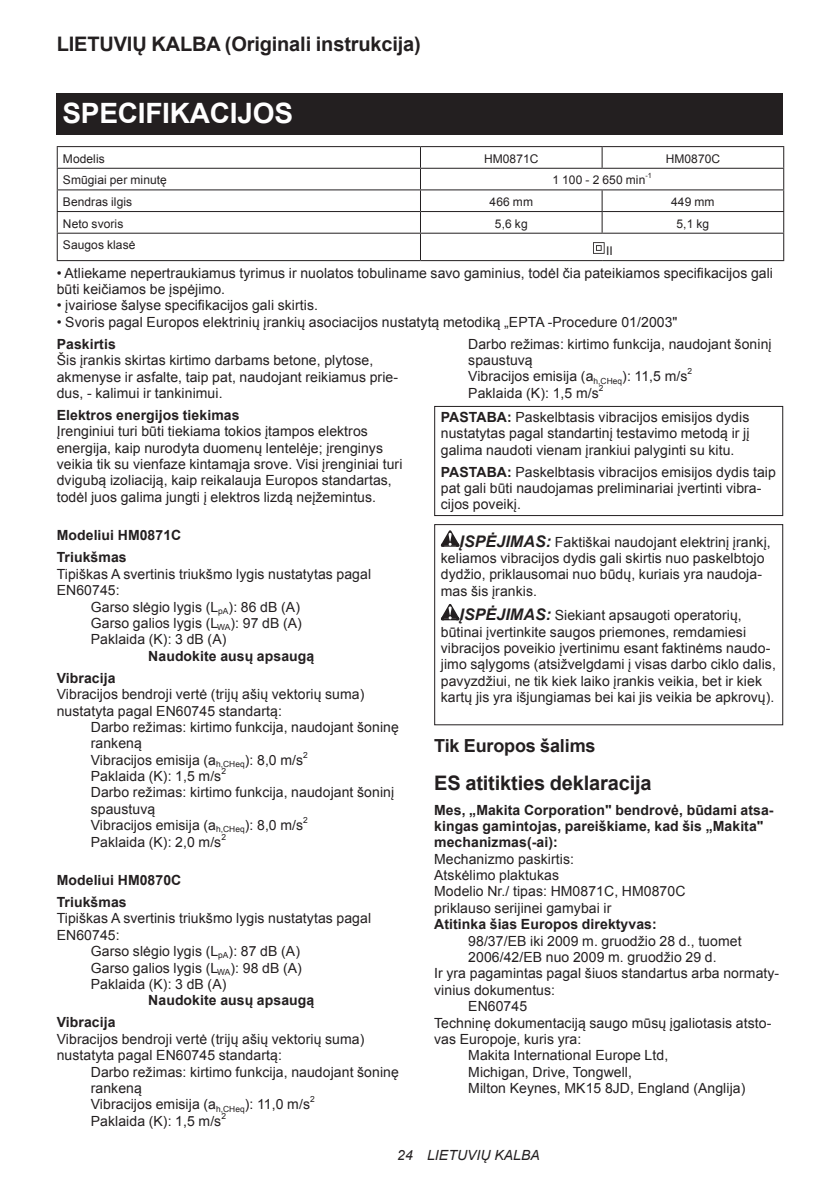
<style>
.page{position:relative;width:840px;height:1191px;background:#fff}
.page>*{position:absolute;margin:0;border:0;box-sizing:border-box;transform-origin:0 0}
.t1{font:700 28px "Arial";letter-spacing:-.01em;color:#fff}
.t2{font:700 20px "Arial";letter-spacing:-.01em;color:#231f20}
.t3{font:700 18px "Arial";letter-spacing:-.01em;color:#231f20}
.t4{font:14px/16.4px "Arial";letter-spacing:.005em;color:#231f20}
.t5{font:700 14px/22px "Arial";letter-spacing:.005em;color:#231f20}
.t6{font:italic 14px "Arial";letter-spacing:.005em;color:#231f20}
.t7{font:12px "Arial";letter-spacing:.005em;color:#231f20}
.t8{font:8.4px "Arial";color:#231f20}
.t9{font:7.2px "Arial";color:#231f20}
.s1{font-weight:700}
.s2{font-weight:700;font-style:italic;font-size:16px}
</style>
<div class="page">
<div style="left:57px;top:94px;width:725px;height:41px;background:#231f20"></div>
<hr style="left:57px;top:146px;width:363px;height:1px;background:#231f20">
<hr style="left:420px;top:146px;width:181px;height:1px;background:#231f20">
<hr style="left:601px;top:146px;width:182px;height:1px;background:#231f20">
<svg style="left:601px;top:147px;width:1px;height:21px"></svg>
<hr style="left:57px;top:168px;width:363px;height:1px;background:#231f20">
<hr style="left:420px;top:168px;width:181px;height:1px;background:#231f20">
<hr style="left:601px;top:168px;width:182px;height:1px;background:#231f20">
<hr style="left:57px;top:189px;width:363px;height:1px;background:#231f20">
<hr style="left:420px;top:189px;width:181px;height:1px;background:#231f20">
<hr style="left:601px;top:189px;width:182px;height:1px;background:#231f20">
<hr style="left:57px;top:211px;width:363px;height:1px;background:#231f20">
<hr style="left:420px;top:211px;width:181px;height:1px;background:#231f20">
<hr style="left:601px;top:211px;width:182px;height:1px;background:#231f20">
<svg style="left:601px;top:190px;width:1px;height:43px"></svg>
<hr style="left:57px;top:233px;width:363px;height:1px;background:#231f20">
<svg style="left:57px;top:147px;width:1px;height:113px"></svg>
<hr style="left:420px;top:233px;width:181px;height:1px;background:#231f20">
<svg style="left:420px;top:147px;width:1px;height:113px"></svg>
<hr style="left:601px;top:233px;width:182px;height:1px;background:#231f20">
<hr style="left:57px;top:260px;width:363px;height:1px;background:#231f20">
<hr style="left:420px;top:260px;width:181px;height:1px;background:#231f20">
<hr style="left:601px;top:260px;width:182px;height:1px;background:#231f20">
<svg style="left:593px;top:242px;width:11px;height:12px"></svg>
<div style="left:434px;top:406px;width:348px;height:110px;border:1px solid #231f20"></div>
<svg style="left:440px;top:530px;width:19px;height:17px"></svg>
<svg style="left:440px;top:604px;width:19px;height:16px"></svg>
<div style="left:434px;top:524px;width:348px;height:201px;border:1px solid #231f20"></div>
<h2 class="t2" style="left:57px;top:31px;width:365px">LIETUVIŲ KALBA (Originali instrukcija)</h2>
<h1 class="t1" style="left:62px;top:95px;width:232px">SPECIFIKACIJOS</h1>
<p class="t7" style="left:63px;top:150px;width:43px">Modelis</p>
<p class="t7" style="left:484px;top:150px;width:56px">HM0871C</p>
<p class="t7" style="left:665px;top:150px;width:56px">HM0870C</p>
<p class="t7" style="left:63px;top:172px;width:105px">Smūgiai per minutę</p>
<p class="t7" style="left:552px;top:172px;width:94px">1 100 - 2 650 min</p>
<p class="t9" style="left:645px;top:171px;width:8px">-1</p>
<p class="t7" style="left:63px;top:194px;width:71px">Bendras ilgis</p>
<p class="t7" style="left:489px;top:194px;width:45px">466 mm</p>
<p class="t7" style="left:670px;top:194px;width:45px">449 mm</p>
<p class="t7" style="left:63px;top:215px;width:62px">Neto svoris</p>
<p class="t7" style="left:494px;top:215px;width:34px">5,6 kg</p>
<p class="t7" style="left:676px;top:215px;width:34px">5,1 kg</p>
<p class="t7" style="left:63px;top:237px;width:74px">Saugos klasė</p>
<p class="t7" style="left:605px;top:243px;width:8px">II</p>
<p class="t4" style="left:57px;top:264px;width:717px">• Atliekame nepertraukiamus tyrimus ir nuolatos tobuliname savo gaminius, todėl čia pateikiamos specifikacijos gali būti keičiamos be įspėjimo.</p>
<p class="t4" style="left:57px;top:297px;width:263px">• įvairiose šalyse specifikacijos gali skirtis.</p>
<p class="t4" style="left:57px;top:314px;width:622px">• Svoris pagal Europos elektrinių įrankių asociacijos nustatytą metodiką „EPTA -Procedure 01/2003"</p>
<p class="t5" style="left:57px;top:333px;width:61px">Paskirtis</p>
<p class="t4" style="left:57px;top:352px;width:342px">Šis įrankis skirtas kirtimo darbams betone, plytose, akmenyse ir asfalte, taip pat, naudojant reikiamus prie&shy;dus, - kalimui ir tankinimui.</p>
<p class="t5" style="left:57px;top:404px;width:184px">Elektros energijos tiekimas</p>
<p class="t4" style="left:57px;top:423px;width:347px">Įrenginiui turi būti tiekiama tokios įtampos elektros energija, kaip nurodyta duomenų lentelėje; įrenginys veikia tik su vienfaze kintamąja srove. Visi įrenginiai turi dvigubą izoliaciją, kaip reikalauja Europos standartas, todėl juos galima jungti į elektros lizdą neįžemintus.</p>
<p class="t5" style="left:57px;top:525px;width:126px">Modeliui HM0871C<br>Triukšmas</p>
<p class="t4" style="left:57px;top:566px;width:316px">Tipiškas A svertinis triukšmo lygis nustatytas pagal</p>
<p class="t4" style="left:57px;top:582px;width:64px">EN60745:</p>
<p class="t4" style="left:91px;top:598px;width:210px">Garso slėgio lygis (L<sub>pA</sub>): 86 dB (A)</p>
<p class="t4" style="left:91px;top:615px;width:212px">Garso galios lygis (L<sub>WA</sub>): 97 dB (A)</p>
<p class="t4" style="left:91px;top:631px;width:137px">Paklaida (K): 3 dB (A)</p>
<p class="t5" style="left:148px;top:645px;width:167px">Naudokite ausų apsaugą</p>
<p class="t5" style="left:57px;top:667px;width:60px">Vibracija</p>
<p class="t4" style="left:57px;top:686px;width:309px">Vibracijos bendroji vertė (trijų ašių vektorių suma) nustatyta pagal EN60745 standartą:</p>
<p class="t4" style="left:91px;top:719px;width:309px">Darbo režimas: kirtimo funkcija, naudojant šoninę rankeną<br>Vibracijos emisija (a<sub>h,CHeq</sub>): 8,0 m/s</p>
<p class="t4" style="left:468px;top:336px;width:305px">Darbo režimas: kirtimo funkcija, naudojant šoninį spaustuvą<br>Vibracijos emisija (a<sub>h,CHeq</sub>): 11,5 m/s</p>
<p class="t8" style="left:687px;top:366px;width:6px">2</p>
<p class="t4" style="left:468px;top:385px;width:132px">Paklaida (K): 1,5 m/s</p>
<p class="t8" style="left:598px;top:382px;width:6px">2</p>
<p class="t4" style="left:440px;top:409px;width:310px;text-align:justify"><span class="s1">PASTABA:</span> Paskelbtasis vibracijos emisijos dydis nustatytas pagal standartinį testavimo metodą ir jį galima naudoti vienam įrankiui palyginti su kitu.</p>
<p class="t4" style="left:440px;top:463px;width:336px"><span class="s1">PASTABA:</span> Paskelbtasis vibracijos emisijos dydis taip pat gali būti naudojamas preliminariai įvertinti vibra&shy;cijos poveikį.</p>
<p class="t4" style="left:440px;top:534px;width:331px;text-indent:19px"><span class="s2">ĮSPĖJIMAS:</span> Faktiškai naudojant elektrinį įrankį, keliamos vibracijos dydis gali skirtis nuo paskelbtojo dydžio, priklausomai nuo būdų, kuriais yra naudoja&shy;mas šis įrankis.</p>
<p class="t4" style="left:440px;top:607px;width:336px;text-indent:19px"><span class="s2">ĮSPĖJIMAS:</span> Siekiant apsaugoti operatorių, būtinai įvertinkite saugos priemones, remdamiesi vibracijos poveikio įvertinimu esant faktinėms naudo&shy;jimo sąlygoms (atsižvelgdami į visas darbo ciklo dalis, pavyzdžiui, ne tik kiek laiko įrankis veikia, bet ir kiek kartų jis yra išjungiamas bei kai jis veikia be apkrovų).</p>
<p class="t3" style="left:434px;top:733px;width:163px">Tik Europos šalims</p>
<h2 class="t2" style="left:434px;top:769px;width:219px">ES atitikties deklaracija</h2>
<p class="t5" style="left:434px;top:802px;width:341px;line-height:16.4px">Mes, „Makita Corporation" bendrovė, būdami atsa&shy;kingas gamintojas, pareiškiame, kad šis „Makita" mechanizmas(-ai):</p>
<p class="t4" style="left:434px;top:850px;width:253px">Mechanizmo paskirtis:<br>Atskėlimo plaktukas<br>Modelio Nr./ tipas: HM0871C, HM0870C priklauso serijinei gamybai ir</p>
<p class="t5" style="left:434px;top:913px;width:224px">Atitinka šias Europos direktyvas:</p>
<p class="t4" style="left:468px;top:932px;width:275px">98/37/EB iki 2009 m. gruodžio 28 d., tuomet</p>
<p class="t4" style="left:468px;top:949px;width:250px">2006/42/EB nuo 2009 m. gruodžio 29 d.</p>
<p class="t4" style="left:434px;top:965px;width:346px">Ir yra pagamintas pagal šiuos standartus arba normaty-</p>
<p class="t4" style="left:434px;top:981px;width:122px">vinius dokumentus:</p>
<p class="t4" style="left:468px;top:998px;width:60px">EN60745</p>
<p class="t4" style="left:434px;top:1014px;width:338px">Techninę dokumentaciją saugo mūsų įgaliotasis atsto-</p>
<p class="t4" style="left:434px;top:1031px;width:148px">vas Europoje, kuris yra:</p>
<p class="t4" style="left:468px;top:1047px;width:201px">Makita International Europe Ltd,</p>
<p class="t4" style="left:468px;top:1063px;width:165px">Michigan, Drive, Tongwell,</p>
<p class="t4" style="left:468px;top:1080px;width:278px">Milton Keynes, MK15 8JD, England (Anglija)</p>
<p class="t8" style="left:303px;top:749px;width:6px">2</p>
<p class="t4" style="left:91px;top:768px;width:132px">Paklaida (K): 1,5 m/s</p>
<p class="t8" style="left:221px;top:765px;width:6px">2</p>
<p class="t4" style="left:91px;top:784px;width:305px">Darbo režimas: kirtimo funkcija, naudojant šoninį spaustuvą<br>Vibracijos emisija (a<sub>h,CHeq</sub>): 8,0 m/s</p>
<p class="t8" style="left:303px;top:814px;width:6px">2</p>
<p class="t4" style="left:91px;top:833px;width:132px">Paklaida (K): 2,0 m/s</p>
<p class="t8" style="left:221px;top:831px;width:6px">2</p>
<p class="t5" style="left:57px;top:869px;width:126px">Modeliui HM0870C<br>Triukšmas</p>
<p class="t4" style="left:57px;top:910px;width:316px">Tipiškas A svertinis triukšmo lygis nustatytas pagal</p>
<p class="t4" style="left:57px;top:927px;width:64px">EN60745:</p>
<p class="t4" style="left:91px;top:943px;width:210px">Garso slėgio lygis (L<sub>pA</sub>): 87 dB (A)</p>
<p class="t4" style="left:91px;top:959px;width:212px">Garso galios lygis (L<sub>WA</sub>): 98 dB (A)</p>
<p class="t4" style="left:91px;top:976px;width:137px">Paklaida (K): 3 dB (A)</p>
<p class="t5" style="left:148px;top:990px;width:167px">Naudokite ausų apsaugą</p>
<p class="t5" style="left:57px;top:1012px;width:60px">Vibracija</p>
<p class="t4" style="left:57px;top:1031px;width:309px">Vibracijos bendroji vertė (trijų ašių vektorių suma) nustatyta pagal EN60745 standartą:</p>
<p class="t4" style="left:91px;top:1063px;width:309px">Darbo režimas: kirtimo funkcija, naudojant šoninę rankeną<br>Vibracijos emisija (a<sub>h,CHeq</sub>): 11,0 m/s</p>
<p class="t8" style="left:310px;top:1094px;width:6px">2</p>
<p class="t4" style="left:91px;top:1112px;width:132px">Paklaida (K): 1,5 m/s</p>
<p class="t8" style="left:221px;top:1110px;width:6px">2</p>
<p class="t6" style="left:397px;top:1146px;width:144px">24 LIETUVIŲ KALBA</p>
</div>
